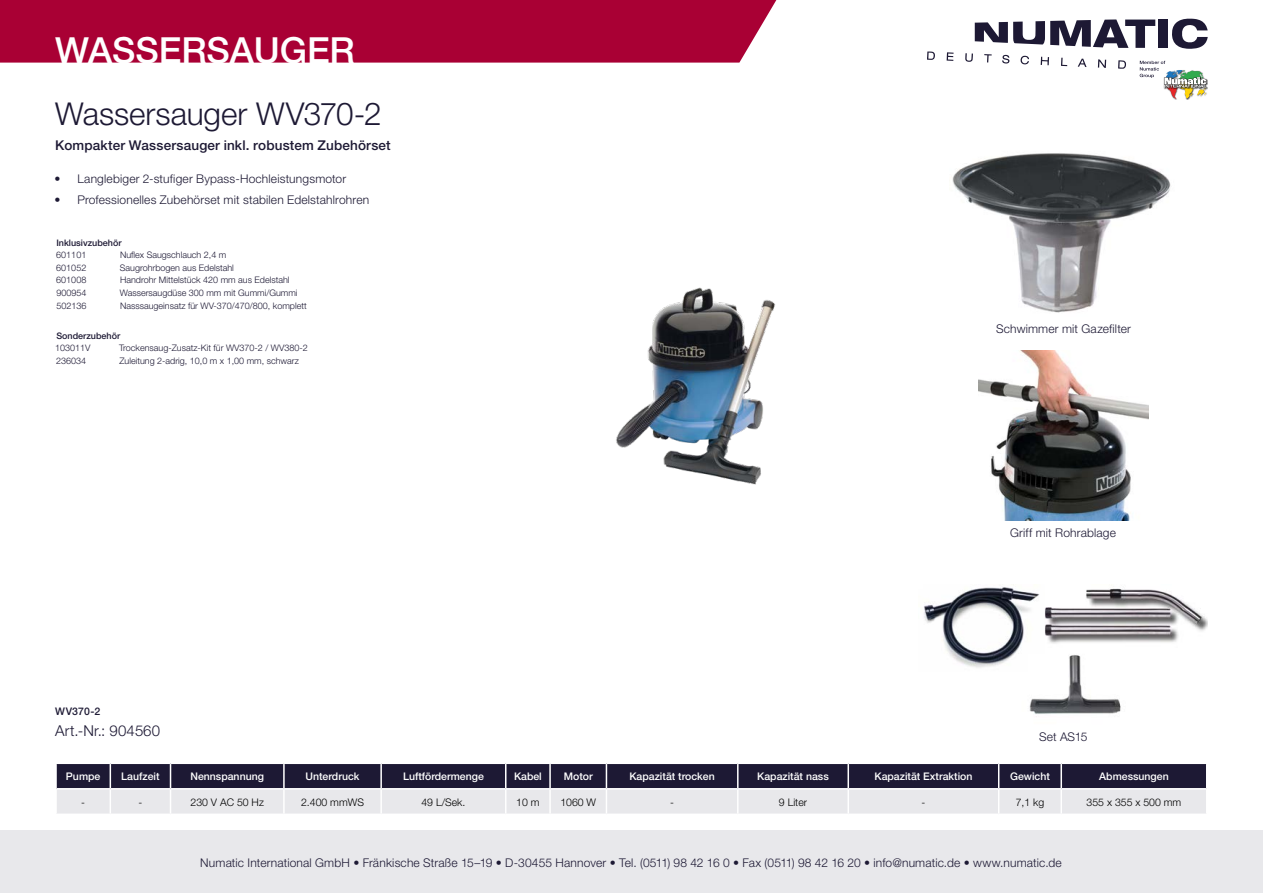
<style>
.page{position:relative;width:1263px;height:893px;background:#fff}
.page>*{position:absolute;margin:0;border:0;box-sizing:border-box;transform-origin:0 0}
.t1{font:500 36px "Helvetica Neue";color:#fff}
.Titel{font:300 31.5px "Helvetica Neue";letter-spacing:-.005em;color:#1d1934}
.t2{font:300 15px "Helvetica Neue";letter-spacing:.01em;color:#1d1934}
.Titel-2{font:500 13.5px "Helvetica Neue";letter-spacing:.015em;color:#1d1934}
.Produktbezeichnung{font:300 12px "Helvetica Neue";letter-spacing:.015em;color:#1d1934}
.t3{font:500 10.5px "Helvetica Neue";color:#fff}
.t4{font:300 10.5px "Helvetica Neue";color:#000}
.t5{font:500 10.5px "Helvetica Neue";letter-spacing:.01em;color:#1d1934}
.tabelle_text{font:300 9px "Helvetica Neue";color:#1d1934}
.tabelle_artnr{font:300 9px "Helvetica Neue";color:#1d1934}
.tabelle_artnr-2{font:500 9px "Helvetica Neue";color:#1d1934}
</style>
<div class="page">
<svg style="left:927px;top:52px;width:8px;height:8px"></svg>
<svg style="left:947px;top:52px;width:6px;height:9px"></svg>
<svg style="left:965px;top:19px;width:243px;height:80px"></svg>
<div style="left:0;top:831px;width:1263px;height:62px;background:#e8e8eb"></div>
<div style="left:0;top:0;width:776px;height:63px;background:#a90034"></div>
<svg style="left:56px;top:763px;width:1151px;height:51px;background:#8b8997"></svg>
<hr style="left:1061px;top:788px;width:145px;height:1px;background:#fff">
<hr style="left:1060px;top:789px;width:2px;height:24px;background:#fff">
<img style="left:978px;top:350px;width:170px;height:170px">
<img style="left:924px;top:587px;width:284px;height:127px">
<img style="left:952px;top:153px;width:219px;height:160px">
<img style="left:616px;top:287px;width:159px;height:198px">
<p class="t1" style="left:55px;top:29px;width:301px">WASSERSAUGER</p>
<p class="Titel" style="left:55px;top:94px;width:328px">Wassersauger WV370-2</p>
<p class="Titel-2" style="left:55px;top:138px;width:337px">Kompakter Wassersauger inkl. robustem Zubehörset</p>
<p class="Produktbezeichnung" style="left:55px;top:171px;width:293px">• Langlebiger 2-stufiger Bypass-Hochleistungsmotor</p>
<p class="Produktbezeichnung" style="left:55px;top:193px;width:316px">• Professionelles Zubehörset mit stabilen Edelstahlrohren</p>
<p class="tabelle_artnr-2" style="left:56px;top:237px;width:67px">Inklusivzubehör</p>
<p class="tabelle_artnr" style="left:56px;top:249px;width:32px">601101</p>
<p class="tabelle_text" style="left:120px;top:249px;width:108px">Nuflex Saugschlauch 2,4 m</p>
<p class="tabelle_artnr" style="left:56px;top:262px;width:32px">601052</p>
<p class="tabelle_text" style="left:120px;top:262px;width:116px">Saugrohrbogen aus Edelstahl</p>
<p class="tabelle_artnr" style="left:56px;top:275px;width:32px">601008</p>
<p class="tabelle_text" style="left:120px;top:275px;width:171px">Handrohr Mittelstück 420 mm aus Edelstahl</p>
<p class="tabelle_artnr" style="left:56px;top:287px;width:32px">900954</p>
<p class="tabelle_text" style="left:120px;top:287px;width:179px">Wassersaugdüse 300 mm mit Gummi/Gummi</p>
<p class="tabelle_artnr" style="left:56px;top:300px;width:32px">502136</p>
<p class="tabelle_text" style="left:120px;top:300px;width:188px">Nasssaugeinsatz für WV-370/470/800, komplett</p>
<p class="tabelle_artnr-2" style="left:56px;top:331px;width:65px">Sonderzubehör</p>
<p class="tabelle_artnr" style="left:55px;top:343px;width:37px">103011V</p>
<p class="tabelle_text" style="left:119px;top:343px;width:190px">Trockensaug-Zusatz-Kit für WV370-2 / WV380-2</p>
<p class="tabelle_artnr" style="left:56px;top:356px;width:32px">236034</p>
<p class="tabelle_text" style="left:119px;top:356px;width:181px">Zuleitung 2-adrig, 10,0 m x 1,00 mm, schwarz</p>
<p class="t5" style="left:55px;top:705px;width:47px">WV370-2</p>
<p class="t2" style="left:55px;top:722px;width:106px">Art.-Nr.: 904560</p>
<p class="Produktbezeichnung" style="left:996px;top:321px;width:136px">Schwimmer mit Gazefilter</p>
<p class="Produktbezeichnung" style="left:1010px;top:525px;width:107px">Griff mit Rohrablage</p>
<p class="Produktbezeichnung" style="left:1039px;top:730px;width:50px">Set AS15</p>
<p class="t3" style="left:66px;top:770px;width:36px">Pumpe</p>
<p class="t3" style="left:121px;top:770px;width:40px">Laufzeit</p>
<p class="t3" style="left:190px;top:770px;width:75px">Nennspannung</p>
<p class="t3" style="left:305px;top:770px;width:56px">Unterdruck</p>
<p class="t3" style="left:403px;top:770px;width:82px">Luftfördermenge</p>
<p class="t3" style="left:514px;top:770px;width:29px">Kabel</p>
<p class="t3" style="left:564px;top:770px;width:30px">Motor</p>
<p class="t3" style="left:629px;top:770px;width:87px">Kapazität trocken</p>
<p class="t3" style="left:757px;top:770px;width:73px">Kapazität nass</p>
<p class="t3" style="left:874px;top:770px;width:100px">Kapazität Extraktion</p>
<p class="t3" style="left:1010px;top:770px;width:41px">Gewicht</p>
<p class="t3" style="left:1099px;top:770px;width:71px">Abmessungen</p>
<p class="t4" style="left:81px;top:795px;width:5px">-</p>
<p class="t4" style="left:138px;top:795px;width:5px">-</p>
<p class="t4" style="left:191px;top:795px;width:75px">230 V AC 50 Hz</p>
<p class="t4" style="left:301px;top:795px;width:64px">2.400 mmWS</p>
<p class="t4" style="left:421px;top:795px;width:45px">49 L/Sek.</p>
<p class="t4" style="left:516px;top:795px;width:25px">10 m</p>
<p class="t4" style="left:560px;top:795px;width:37px">1060 W</p>
<p class="t4" style="left:670px;top:795px;width:5px">-</p>
<p class="t4" style="left:779px;top:795px;width:30px">9 Liter</p>
<p class="t4" style="left:921px;top:795px;width:5px">-</p>
<p class="t4" style="left:1016px;top:795px;width:30px">7,1 kg</p>
<p class="t4" style="left:1087px;top:795px;width:96px">355 x 355 x 500 mm</p>
<p class="Produktbezeichnung" style="left:200px;top:855px;width:863px">Numatic International GmbH • Fränkische Straße 15–19 • D-30455 Hannover • Tel. (0511) 98 42 16 0 • Fax (0511) 98 42 16 20 • info@numatic.de • www.numatic.de</p>
</div>
